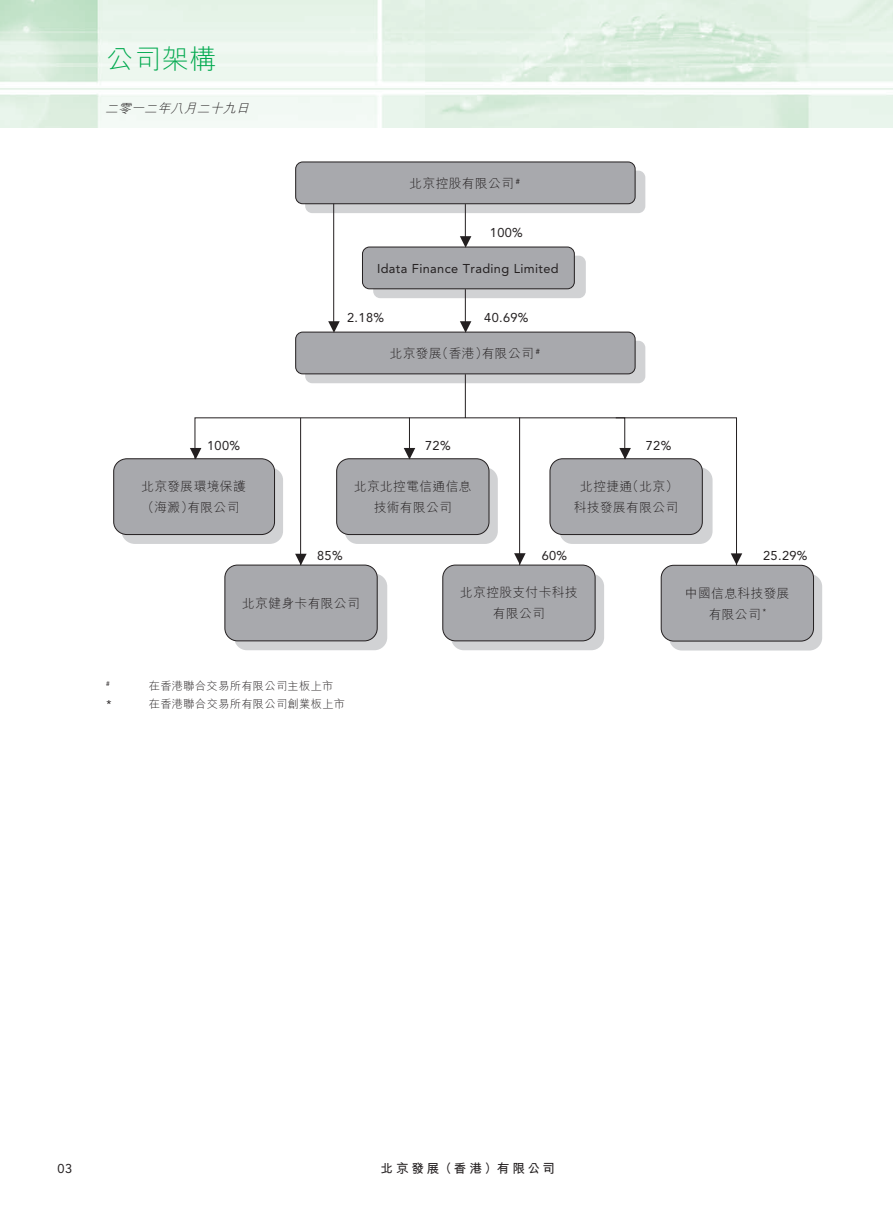
<style>
.page{position:relative;width:893px;height:1212px;background:#fff}
.page>*{position:absolute;margin:0;border:0;box-sizing:border-box;transform-origin:0 0}
.t1{font:300 27px "M Hei HK";color:#00a94e}
.t2{font:300 12.75px/21px "M Hei HK";letter-spacing:.03em;color:#231f20;text-align:center}
.t3{font:12.75px "Avenir";letter-spacing:.03em;color:#231f20}
.t4{font:700 12.75px "M Hei HK";letter-spacing:.215em;color:#231f20}
.t5{font:italic 300 12.75px "M Hei HK";color:#231f20}
.t6{font:300 11.25px "M Hei HK";letter-spacing:.03em;color:#231f20}
.t7{font:11.25px "Avenir";color:#231f20}
.t8{font:7.5px "Avenir";color:#231f20}
.t9{font:6.6px "Avenir";color:#231f20}
</style>
<div class="page">
<img style="left:0;top:0;width:893px;height:128px">
<hr style="left:616px;top:417px;width:120px;height:1px;background:#231f20">
<hr style="left:300px;top:418px;width:1px;height:179px;background:#231f20">
<hr style="left:519px;top:417px;width:1px;height:179px;background:#231f20">
<div style="left:451px;top:574px;width:153px;height:76px;background:#d1d2d4;border-radius:13px"></div>
<div style="left:559px;top:467px;width:153px;height:77px;background:#d1d2d4;border-radius:13px"></div>
<div style="left:234px;top:574px;width:153px;height:76px;background:#d1d2d4;border-radius:13px"></div>
<div style="left:345px;top:467px;width:153px;height:77px;background:#d1d2d4;border-radius:13px"></div>
<div style="left:121px;top:467px;width:162px;height:77px;background:#d1d2d4;border-radius:13px"></div>
<div style="left:443px;top:565px;width:152px;height:76px;background:#a8a9ad;border-radius:13px"></div>
<div style="left:442px;top:565px;width:153px;height:76px;border:1px solid #231f20;border-radius:13px"></div>
<div style="left:550px;top:459px;width:152px;height:75px;background:#a8a9ad;border-radius:13px"></div>
<div style="left:550px;top:458px;width:153px;height:77px;border:1px solid #231f20;border-radius:13px"></div>
<div style="left:225px;top:565px;width:152px;height:76px;background:#a8a9ad;border-radius:13px"></div>
<div style="left:224px;top:565px;width:154px;height:76px;border:1px solid #231f20;border-radius:13px"></div>
<div style="left:337px;top:459px;width:152px;height:75px;background:#a8a9ad;border-radius:13px"></div>
<div style="left:336px;top:458px;width:153px;height:77px;border:1px solid #231f20;border-radius:13px"></div>
<div style="left:114px;top:459px;width:161px;height:75px;background:#a8a9ad;border-radius:13px"></div>
<div style="left:113px;top:458px;width:162px;height:77px;border:1px solid #231f20;border-radius:13px"></div>
<svg style="left:404px;top:448px;width:11px;height:11px"></svg>
<svg style="left:295px;top:554px;width:12px;height:11px"></svg>
<svg style="left:514px;top:553px;width:12px;height:12px"></svg>
<svg style="left:190px;top:448px;width:11px;height:11px"></svg>
<svg style="left:619px;top:448px;width:12px;height:11px"></svg>
<hr style="left:736px;top:417px;width:1px;height:177px;background:#231f20">
<div style="left:669px;top:574px;width:153px;height:76px;background:#d1d2d4;border-radius:13px"></div>
<div style="left:661px;top:565px;width:152px;height:76px;background:#a8a9ad;border-radius:13px"></div>
<div style="left:661px;top:565px;width:153px;height:76px;border:1px solid #231f20;border-radius:13px"></div>
<svg style="left:731px;top:553px;width:11px;height:12px"></svg>
<div style="left:305px;top:171px;width:340px;height:42px;background:#d1d2d4;border-radius:7px"></div>
<div style="left:305px;top:341px;width:340px;height:42px;background:#d1d2d4;border-radius:7px"></div>
<div style="left:373px;top:256px;width:213px;height:42px;background:#d1d2d4;border-radius:7px"></div>
<div style="left:296px;top:162px;width:339px;height:42px;background:#a8a9ad;border-radius:7px"></div>
<div style="left:295px;top:162px;width:340px;height:42px;border:1px solid #231f20;border-radius:7px"></div>
<div style="left:296px;top:332px;width:339px;height:42px;background:#a8a9ad;border-radius:7px"></div>
<div style="left:295px;top:332px;width:340px;height:42px;border:1px solid #231f20;border-radius:7px"></div>
<div style="left:362px;top:247px;width:212px;height:42px;background:#a8a9ad;border-radius:7px"></div>
<div style="left:362px;top:247px;width:213px;height:42px;border:1px solid #231f20;border-radius:7px"></div>
<svg style="left:460px;top:236px;width:11px;height:12px"></svg>
<svg style="left:460px;top:321px;width:11px;height:12px"></svg>
<svg style="left:328px;top:321px;width:12px;height:12px"></svg>
<hr style="left:333px;top:204px;width:1px;height:125px;background:#231f20">
<hr style="left:465px;top:204px;width:1px;height:35px;background:#231f20">
<hr style="left:465px;top:289px;width:1px;height:35px;background:#231f20">
<hr style="left:465px;top:374px;width:1px;height:44px;background:#231f20">
<hr style="left:409px;top:418px;width:1px;height:33px;background:#231f20">
<h1 class="t1" style="left:106px;top:40px;width:112px">公司架構</h1>
<p class="t5" style="left:105px;top:100px;width:150px">二零一二年八月二十九日</p>
<p class="t2" style="left:409px;top:172px;width:106px">北京控股有限公司</p>
<p class="t8" style="left:516px;top:177px;width:6px">#</p>
<p class="t3" style="left:490px;top:225px;width:34px">100%</p>
<p class="t3" style="left:377px;top:261px;width:183px">Idata Finance Trading Limited</p>
<p class="t3" style="left:347px;top:310px;width:38px">2.18%</p>
<p class="t3" style="left:484px;top:310px;width:46px">40.69%</p>
<p class="t2" style="left:436px;top:342px;width:54px">（香港）</p>
<p class="t2" style="left:390px;top:342px;width:54px">北京發展</p>
<p class="t2" style="left:482px;top:342px;width:54px">有限公司</p>
<p class="t8" style="left:536px;top:347px;width:6px">#</p>
<p class="t9" style="left:106px;top:680px;width:5px">#</p>
<p class="t7" style="left:106px;top:697px;width:6px">*</p>
<p class="t3" style="left:207px;top:438px;width:34px">100%</p>
<p class="t2" style="left:187px;top:475px;width:60px;text-align:left;text-indent:-46px">北京發展環境保護有限公司</p>
<p class="t2" style="left:141px;top:496px;width:54px">（海澱）</p>
<p class="t3" style="left:425px;top:438px;width:27px">72%</p>
<p class="t2" style="left:354px;top:475px;width:119px">北京北控電信通信息技術有限公司</p>
<p class="t3" style="left:646px;top:438px;width:27px">72%</p>
<p class="t2" style="left:626px;top:475px;width:54px">（北京(</p>
<p class="t2" style="left:574px;top:475px;width:106px;text-align:left;text-indent:6px">北控捷通<br>科技發展有限公司</p>
<p class="t3" style="left:317px;top:548px;width:27px">85%</p>
<p class="t2" style="left:242px;top:592px;width:119px">北京健身卡有限公司</p>
<p class="t3" style="left:542px;top:548px;width:27px">60%</p>
<p class="t2" style="left:460px;top:582px;width:119px">北京控股支付卡科技有限公司</p>
<p class="t3" style="left:763px;top:548px;width:46px">25.29%</p>
<p class="t2" style="left:685px;top:582px;width:106px">中國信息科技發展</p>
<p class="t8" style="left:763px;top:607px;width:5px">*</p>
<p class="t2" style="left:709px;top:603px;width:54px">有限公司</p>
<p class="t6" style="left:149px;top:677px;width:186px">在香港聯合交易所有限公司主板上市</p>
<p class="t6" style="left:149px;top:695px;width:198px">在香港聯合交易所有限公司創業板上市</p>
<p class="t3" style="left:57px;top:1161px;width:16px">03</p>
<p class="t4" style="left:380px;top:1159px;width:176px">北京發展（香港）有限公司</p>
</div>
